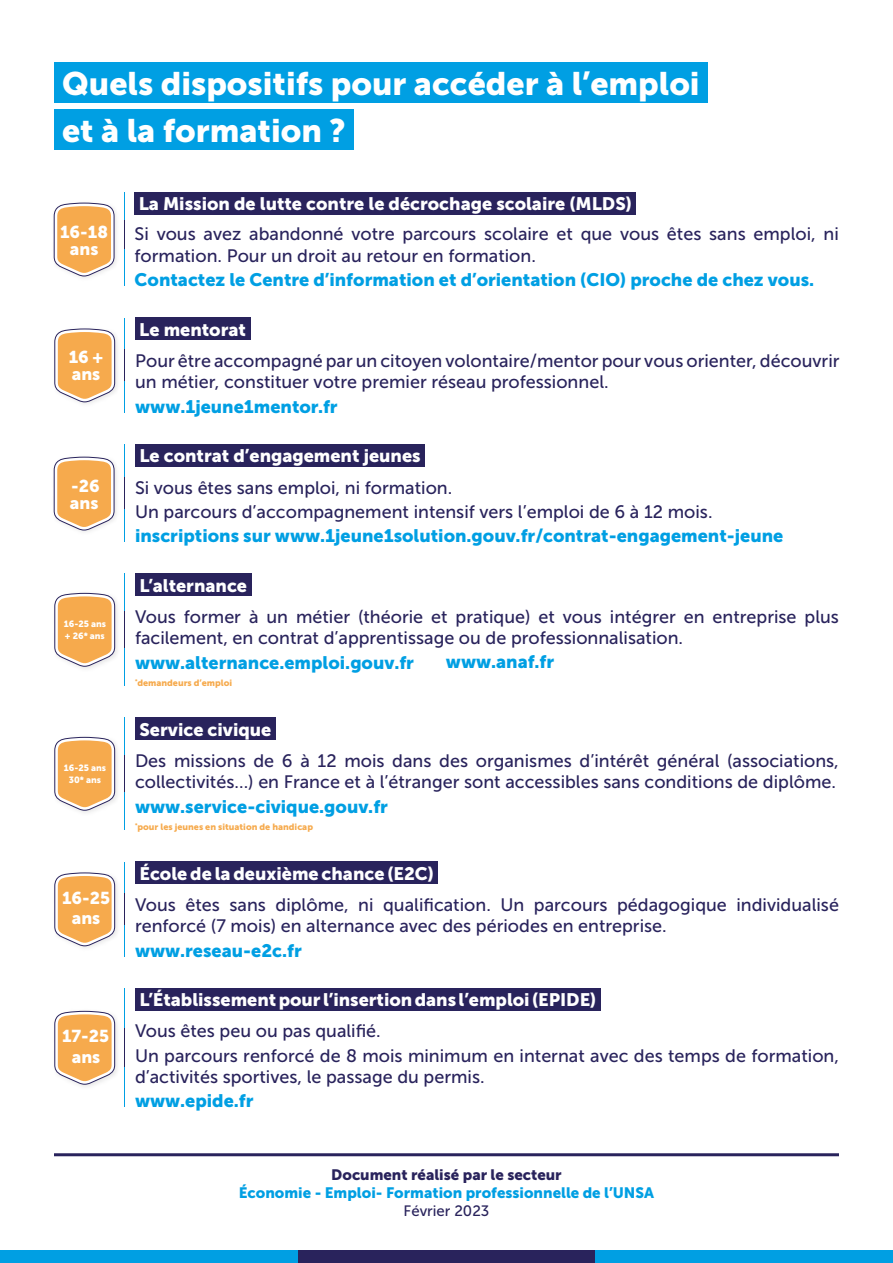
<style>
.page{position:relative;width:893px;height:1263px;background:#fff}
.page>*{position:absolute;margin:0;border:0;box-sizing:border-box;transform-origin:0 0}
.t1{font:32.4px/46.5px "Museo Sans 900";color:#fff}
.t2{font:18px/21.6px "Museo Sans 500";color:#29235c}
.t3{font:18px "Museo Sans 900";color:#009fe3}
.t4{font:18px "Museo Sans 900";color:#fff}
.t5{font:17.1px/17.4px "Museo Sans 900";color:#fff}
.t6{font:15px "Museo Sans 900";color:#009fe3}
.t7{font:15px "Museo Sans 900";color:#29235c}
.t8{font:15px "Museo Sans 500";color:#29235c}
.t9{font:9px "Museo Sans 900";color:#f6aa4d}
.t10{font:9px/12px "Museo Sans 900";color:#fff;text-align:center}
</style>
<div class="page">
<div style="left:135px;top:445px;width:290px;height:22px;background:#29235c"></div>
<div style="left:135px;top:574px;width:116px;height:22px;background:#29235c"></div>
<div style="left:135px;top:718px;width:141px;height:22px;background:#29235c"></div>
<div style="left:135px;top:862px;width:303px;height:22px;background:#29235c"></div>
<div style="left:135px;top:988px;width:466px;height:22px;background:#29235c"></div>
<div style="left:51px;top:590px;width:70px;height:83px;background:#000;opacity:.1"></div>
<svg style="left:54px;top:593px;width:61px;height:74px"></svg>
<div style="left:51px;top:734px;width:70px;height:83px;background:#000;opacity:.1"></div>
<svg style="left:54px;top:737px;width:61px;height:74px"></svg>
<div style="left:51px;top:869px;width:70px;height:83px;background:#000;opacity:.1"></div>
<svg style="left:54px;top:872px;width:61px;height:74px"></svg>
<div style="left:51px;top:1008px;width:70px;height:83px;background:#000;opacity:.1"></div>
<svg style="left:54px;top:1011px;width:61px;height:73px"></svg>
<hr style="left:124px;top:444px;width:1px;height:33px;background:#009fe3">
<hr style="left:124px;top:477px;width:1px;height:32px;background:#29235c">
<hr style="left:124px;top:509px;width:1px;height:33px;background:#009fe3">
<hr style="left:124px;top:574px;width:1px;height:37px;background:#009fe3">
<hr style="left:124px;top:611px;width:1px;height:37px;background:#29235c">
<hr style="left:124px;top:648px;width:1px;height:38px;background:#009fe3">
<hr style="left:124px;top:718px;width:1px;height:37px;background:#009fe3">
<hr style="left:124px;top:755px;width:1px;height:37px;background:#29235c">
<hr style="left:124px;top:792px;width:1px;height:38px;background:#009fe3">
<hr style="left:124px;top:862px;width:1px;height:31px;background:#009fe3">
<hr style="left:124px;top:893px;width:1px;height:32px;background:#29235c">
<hr style="left:124px;top:925px;width:1px;height:31px;background:#009fe3">
<hr style="left:124px;top:988px;width:1px;height:40px;background:#009fe3">
<hr style="left:124px;top:1028px;width:1px;height:39px;background:#29235c">
<hr style="left:124px;top:1067px;width:1px;height:40px;background:#009fe3">
<div style="left:51px;top:454px;width:69px;height:83px;background:#000;opacity:.1"></div>
<svg style="left:54px;top:457px;width:60px;height:73px"></svg>
<hr style="left:124px;top:318px;width:1px;height:31px;background:#009fe3">
<hr style="left:124px;top:349px;width:1px;height:32px;background:#29235c">
<hr style="left:124px;top:381px;width:1px;height:31px;background:#009fe3">
<div style="left:135px;top:318px;width:115px;height:22px;background:#29235c"></div>
<div style="left:51px;top:326px;width:70px;height:82px;background:#000;opacity:.1"></div>
<svg style="left:54px;top:329px;width:61px;height:73px"></svg>
<div style="left:0;top:1250px;width:298px;height:13px;background:#009fe3"></div>
<div style="left:298px;top:1250px;width:297px;height:13px;background:#29235c"></div>
<div style="left:595px;top:1250px;width:298px;height:13px;background:#009fe3"></div>
<div style="left:51px;top:200px;width:69px;height:82px;background:#000;opacity:.1"></div>
<svg style="left:54px;top:203px;width:60px;height:73px"></svg>
<svg style="left:124px;top:192px;width:1px;height:57px"></svg>
<hr style="left:124px;top:249px;width:1px;height:37px;background:#009fe3">
<div style="left:134px;top:192px;width:502px;height:22px;background:#29235c"></div>
<div style="left:54px;top:63px;width:654px;height:40px;background:#009fe3"></div>
<div style="left:54px;top:109px;width:300px;height:41px;background:#009fe3"></div>
<hr style="left:54px;top:1153px;width:785px;height:3px;background:#29235c">
<h1 class="t1" style="left:62px;top:60px;width:639px">Quels dispositifs pour accéder à l’emploi et à la formation ?</h1>
<p class="t5" style="left:60px;top:223px;width:49px;text-align:center">16-18 ans</p>
<p class="t5" style="left:69px;top:349px;width:36px">16 + ans</p>
<p class="t5" style="left:70px;top:477px;width:31px">-26 ans</p>
<p class="t10" style="left:64px;top:618px;width:44px">16-25 ans</p>
<p class="t10" style="left:65px;top:630px;width:41px">+ 26* ans</p>
<p class="t10" style="left:64px;top:762px;width:44px">16-25 ans<br>30* ans</p>
<p class="t5" style="left:62px;top:889px;width:49px">16-25</p>
<p class="t5" style="left:72px;top:909px;width:30px">ans</p>
<p class="t5" style="left:62px;top:1027px;width:49px">17-25</p>
<p class="t5" style="left:72px;top:1048px;width:30px">ans</p>
<p class="t4" style="left:139px;top:193px;width:495px">La Mission de lutte contre le décrochage scolaire (MLDS)</p>
<p class="t2" style="left:135px;top:223px;width:706px">Si vous avez abandonné votre parcours scolaire et que vous êtes sans emploi, ni formation. Pour un droit au retour en formation.</p>
<p class="t3" style="left:135px;top:269px;width:681px">Contactez le Centre d’information et d’orientation (CIO) proche de chez vous.</p>
<p class="t4" style="left:139px;top:319px;width:108px">Le mentorat</p>
<p class="t2" style="left:135px;top:350px;width:706px">Pour être accompagné par un citoyen volontaire/mentor pour vous orienter, découvrir un métier, constituer votre premier réseau professionnel.</p>
<p class="t3" style="left:135px;top:396px;width:204px">www.1jeune1mentor.fr</p>
<p class="t4" style="left:139px;top:446px;width:283px">Le contrat d’engagement jeunes</p>
<p class="t2" style="left:135px;top:477px;width:319px">Si vous êtes sans emploi, ni formation.</p>
<p class="t2" style="left:135px;top:501px;width:579px">Un parcours d’accompagnement intensif vers l’emploi de 6 à 12 mois.</p>
<p class="t3" style="left:135px;top:525px;width:650px">inscriptions sur www.1jeune1solution.gouv.fr/contrat-engagement-jeune</p>
<p class="t4" style="left:139px;top:575px;width:109px">L’alternance</p>
<p class="t2" style="left:135px;top:606px;width:705px">Vous former à un métier (théorie et pratique) et vous intégrer en entreprise plus facilement, en contrat d’apprentissage ou de professionnalisation.</p>
<p class="t3" style="left:135px;top:652px;width:281px">www.alternance.emploi.gouv.fr</p>
<p class="t9" style="left:135px;top:678px;width:99px"><sup>*</sup>demandeurs d’emploi</p>
<p class="t4" style="left:139px;top:719px;width:134px">Service civique</p>
<p class="t3" style="left:446px;top:652px;width:110px">www.anaf.fr</p>
<p class="t2" style="left:135px;top:750px;width:705px">Des missions de 6 à 12 mois dans des organismes d’intérêt général (associations, collectivités…) en France et à l’étranger sont accessibles sans conditions de diplôme.</p>
<p class="t3" style="left:135px;top:796px;width:254px">www.service-civique.gouv.fr</p>
<p class="t9" style="left:135px;top:821px;width:180px"><sup>*</sup>pour les jeunes en situation de handicap</p>
<p class="t4" style="left:139px;top:863px;width:296px">École de la deuxième chance (E2C)</p>
<p class="t2" style="left:135px;top:894px;width:705px">Vous êtes sans diplôme, ni qualification. Un parcours pédagogique individualisé renforcé (7 mois) en alternance avec des périodes en entreprise.</p>
<p class="t3" style="left:135px;top:940px;width:168px">www.reseau-e2c.fr</p>
<p class="t4" style="left:139px;top:989px;width:458px">L’Établissement pour l’insertion dans l’emploi (EPIDE)</p>
<p class="t2" style="left:135px;top:1019px;width:705px;line-height:24.2px">Vous êtes peu ou pas qualifié.<br>Un parcours renforcé de 8 mois minimum en internat avec des temps de formation,</p>
<p class="t2" style="left:135px;top:1066px;width:351px">d’activités sportives, le passage du permis.</p>
<p class="t3" style="left:135px;top:1091px;width:120px">www.epide.fr</p>
<p class="t7" style="left:331px;top:1166px;width:232px">Document réalisé par le secteur</p>
<p class="t6" style="left:239px;top:1184px;width:417px">Économie - Emploi- Formation professionnelle de l’UNSA</p>
<p class="t8" style="left:404px;top:1202px;width:87px">Février 2023</p>
</div>
